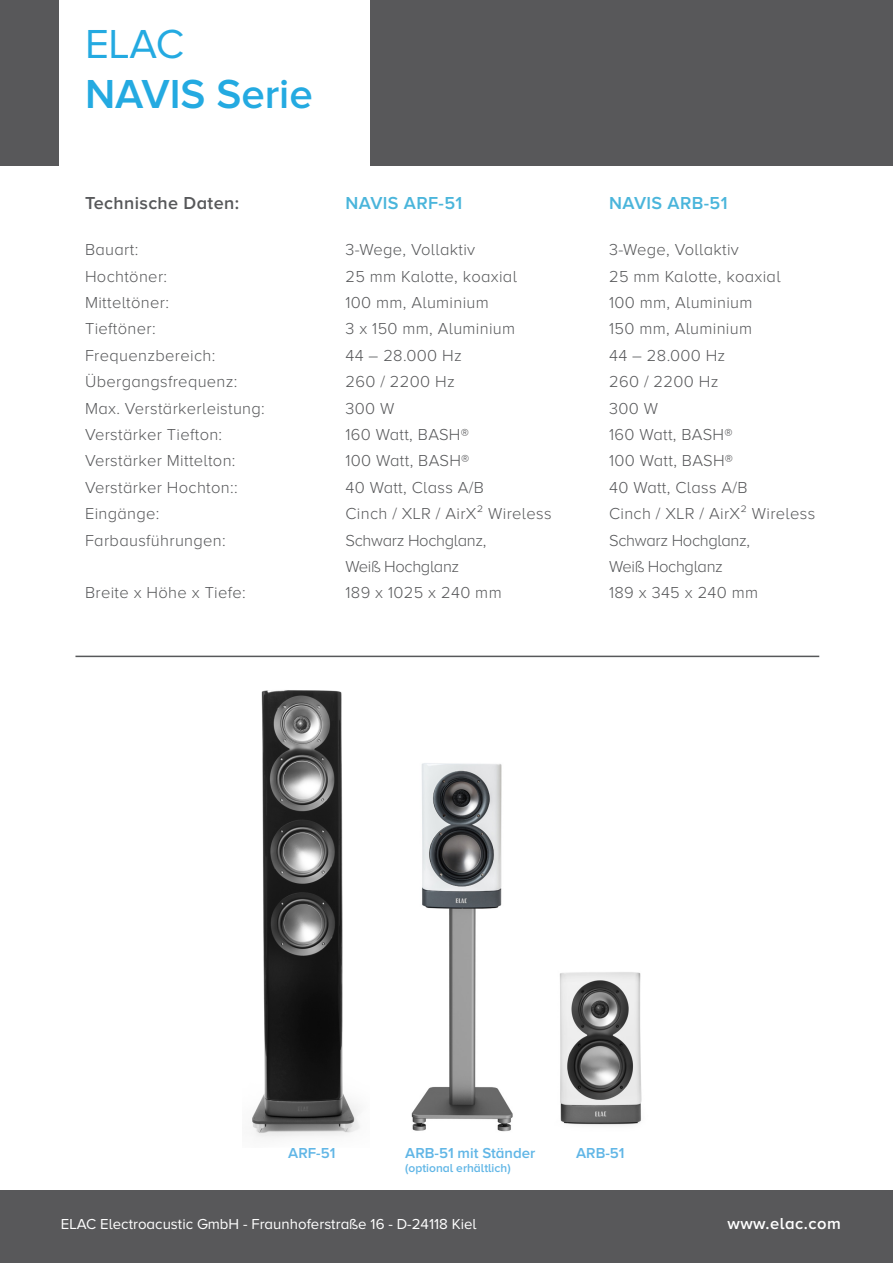
<style>
.page{position:relative;width:893px;height:1263px;background:#fff}
.page>*{position:absolute;margin:0;border:0;box-sizing:border-box;transform-origin:0 0}
.t1{font:600 42px "Proxima Nova A";color:#24aae1}
.t2{font:42px "Proxima Nova A";color:#24aae1}
.t3{font:600 18px "Proxima Nova A";letter-spacing:.02em;color:#4ab5db}
.t4{font:600 18px "Proxima Nova A";letter-spacing:.02em;color:#57585a}
.t5{font:300 16.5px/26.4px "Proxima Nova A";letter-spacing:.02em;color:#57585a}
.t6{font:600 16.5px "Proxima Nova A";letter-spacing:.03em;color:#fff}
.t7{font:15px "Proxima Nova A";color:#fff}
.t8{font:600 15px "Proxima Nova A";color:#61b6e6}
.t9{font:600 12px "Proxima Nova A";color:#61b6e6}
</style>
<div class="page">
<img style="left:252px;top:690px;width:108px;height:448px">
<div style="left:0;top:0;width:893px;height:166px;background:#58585a"></div>
<div style="left:60px;top:0;width:310px;height:166px;background:#fff"></div>
<hr style="left:75px;top:656px;width:744px;height:1px;background:#57585a">
<div style="left:0;top:1191px;width:893px;height:72px;background:#58585a"></div>
<img style="left:560px;top:972px;width:82px;height:154px">
<img style="left:411px;top:763px;width:102px;height:369px">
<h1 class="t2" style="left:85px;top:21px;width:101px">ELAC</h1>
<h1 class="t1" style="left:85px;top:71px;width:229px">NAVIS Serie</h1>
<p class="t4" style="left:85px;top:193px;width:155px">Technische Daten:</p>
<p class="t5" style="left:85px;top:236px;width:181px">Bauart:<br>Hochtöner:<br>Mitteltöner:<br>Tieftöner:<br>Frequenzbereich:<br>Übergangsfrequenz:<br>Max. Verstärkerleistung:<br>Verstärker Tiefton:<br>Verstärker Mittelton:<br>Verstärker Hochton::<br>Eingänge:<br>Farbausführungen:</p>
<p class="t5" style="left:85px;top:580px;width:162px">Breite x Höhe x Tiefe:</p>
<p class="t3" style="left:345px;top:193px;width:118px">NAVIS ARF-51</p>
<p class="t5" style="left:345px;top:236px;width:208px">3-Wege, Vollaktiv<br>25 mm Kalotte, koaxial<br>100 mm, Aluminium<br>3 x 150 mm, Aluminium<br>44 – 28.000 Hz<br>260 / 2200 Hz<br>300 W<br>160 Watt, BASH®<br>100 Watt, BASH®<br>40 Watt, Class A/B<br>Cinch / XLR / AirX² Wireless<br>Schwarz Hochglanz,<br>Weiß Hochglanz<br>189 x 1025 x 240 mm</p>
<p class="t3" style="left:609px;top:193px;width:120px">NAVIS ARB-51</p>
<p class="t5" style="left:609px;top:236px;width:208px">3-Wege, Vollaktiv<br>25 mm Kalotte, koaxial<br>100 mm, Aluminium<br>150 mm, Aluminium<br>44 – 28.000 Hz<br>260 / 2200 Hz<br>300 W<br>160 Watt, BASH®<br>100 Watt, BASH®<br>40 Watt, Class A/B<br>Cinch / XLR / AirX² Wireless<br>Schwarz Hochglanz,<br>Weiß Hochglanz<br>189 x 345 x 240 mm</p>
<p class="t8" style="left:288px;top:1144px;width:49px">ARF-51</p>
<p class="t8" style="left:405px;top:1144px;width:132px">ARB-51 mit Ständer</p>
<p class="t9" style="left:405px;top:1161px;width:107px">(optional erhältlich)</p>
<p class="t8" style="left:576px;top:1144px;width:50px">ARB-51</p>
<p class="t7" style="left:61px;top:1216px;width:417px">ELAC Electroacustic GmbH - Fraunhoferstraße 16 - D-24118 Kiel</p>
<p class="t6" style="left:727px;top:1214px;width:115px">www.elac.com</p>
</div>
